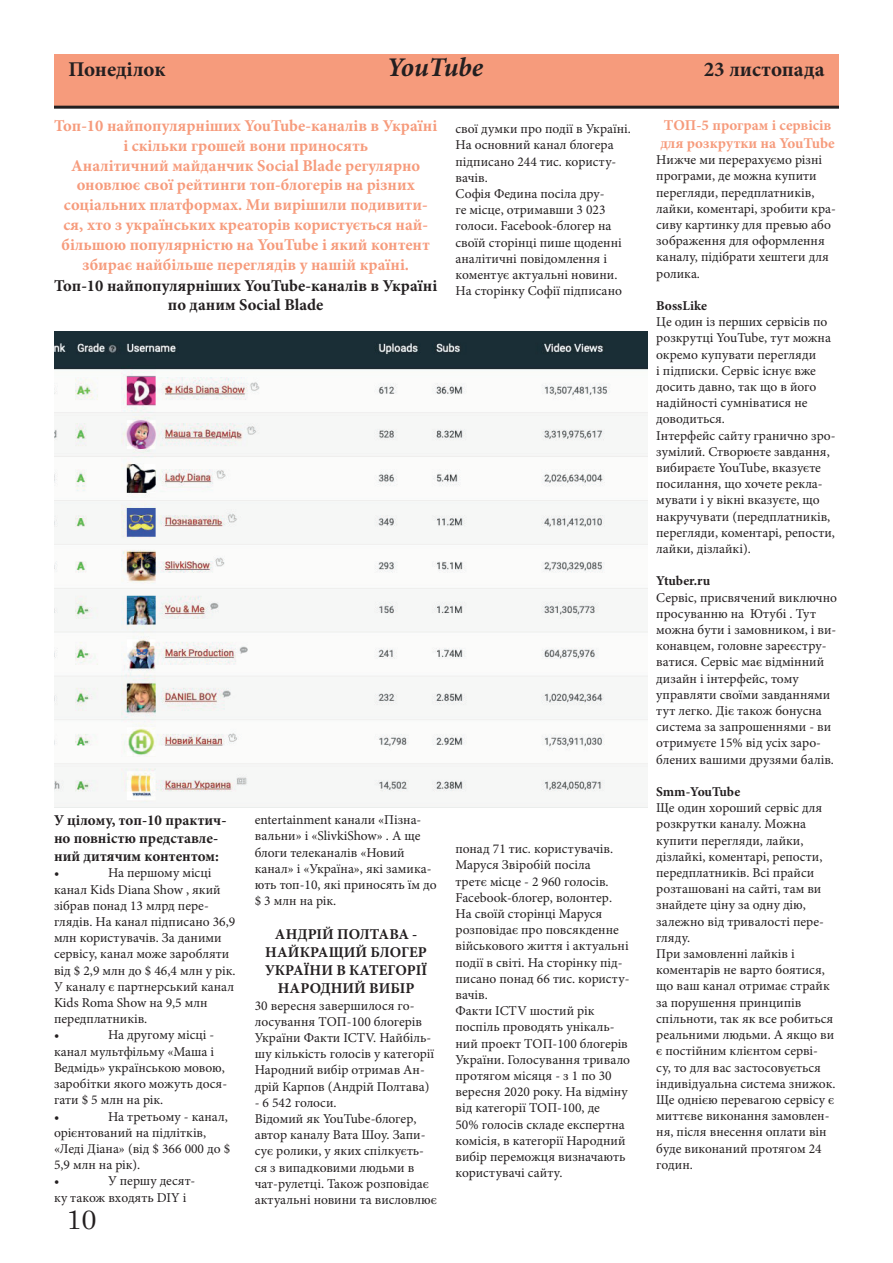
<style>
.page{position:relative;width:893px;height:1263px;background:#fff}
.page>*{position:absolute;margin:0;border:0;box-sizing:border-box;transform-origin:0 0}
.t1{font:italic 700 27px "Minion Pro";letter-spacing:-.005em;color:#231f20}
.t2{font:27px "Century";color:#231f20}
.t3{font:700 21px "Minion Pro";letter-spacing:-.005em;color:#231f20}
.t4{font:700 16.5px/19.8px "Minion Pro";color:#f69b7c;text-align:center}
.t5{font:700 16.5px/19.8px "Minion Pro";color:#231f20;text-align:center}
.t6{font:700 15px/18px "Minion Pro";color:#231f20}
.t7{font:700 15px/18px "Minion Pro";color:#f69b7c}
.t8{font:13.5px/16.2px "Minion Pro";color:#231f20}
.t9{font:700 13.5px "Minion Pro";color:#231f20}
</style>
<div class="page">
<div style="left:54px;top:54px;width:785px;height:53px;background:#f69b7c"></div>
<img style="left:54px;top:332px;width:593px;height:476px">
<hr style="left:54px;top:106px;width:785px;height:3px;background:#231f20">
<h2 class="t3" style="left:68px;top:54px;width:99px">Понеділок</h2>
<h1 class="t1" style="left:387px;top:48px;width:98px">YouTube</h1>
<h2 class="t3" style="left:704px;top:54px;width:122px">23 листопада</h2>
<p class="t4" style="left:54px;top:116px;width:384px">Топ-10 найпопулярніших YouTube-каналів в Україні і скільки грошей вони приносять<br>Аналітичний майданчик Social Blade регулярно оновлює свої рейтинги топ-блогерів на різних соціальних платформах. Ми вирішили подивити&shy;ся, хто з українських креаторів користується най&shy;більшою популярністю на YouTube і який контент збирає найбільше переглядів у нашій країні.</p>
<p class="t5" style="left:54px;top:275px;width:384px">Топ-10 найпопулярніших YouTube-каналів в Україні по даним Social Blade</p>
<p class="t8" style="left:455px;top:121px;width:177px">свої думки про події в Україні.<br>На основний канал блогера підписано 244 тис. користу&shy;вачів.<br>Софія Федина посіла дру-<br>ге місце, отримавши 3 023 голоси. Facebook-блогер на своїй сторінці пише щоденні аналітичні повідомлення і коментує актуальні новини.<br>На сторінку Софії підписано</p>
<p class="t6" style="left:54px;top:811px;width:174px">У цілому, топ-10 практич&shy;но повністю представле&shy;ний дитячим контентом:</p>
<p class="t8" style="left:54px;top:865px;width:7px">•</p>
<p class="t8" style="left:54px;top:865px;width:183px;text-indent:54px">На першому місці канал Kids Diana Show , який зібрав понад 13 млрд пере&shy;глядів. На канал підписано 36,9 млн користувачів. За даними сервісу, канал може заробляти від $ 2,9 млн до $ 46,4 млн у рік.<br>У каналу є партнерський канал<br>Kids Roma Show на 9,5 млн передплатників.<br>•</p>
<p class="t8" style="left:54px;top:1027px;width:175px;text-indent:54px">На другому місці - канал мультфільму «Маша і<br>Ведмідь» українською мовою, заробітки якого можуть дося&shy;гати $ 5 млн на рік.<br>•</p>
<p class="t8" style="left:54px;top:1108px;width:178px;text-indent:54px">На третьому - канал, орієнтований на підлітків, «Леді Діана» (від $ 366 000 до $<br>5,9 млн на рік).<br>•</p>
<p class="t8" style="left:54px;top:1173px;width:143px;text-indent:54px">У першу десят&shy;ку також входять DIY і</p>
<h1 class="t2" style="left:67px;top:1196px;width:32px">10</h1>
<p class="t8" style="left:255px;top:812px;width:183px">entertainment канали «Пізна&shy;вальни» і «SlivkiShow» . А ще блоги телеканалів «Новий канал» і «Україна», які замика&shy;ють топ-10, які приносять їм до $ 3 млн на рік.</p>
<p class="t6" style="left:265px;top:925px;width:164px;text-align:center">АНДРІЙ ПОЛТАВА -<br>НАЙКРАЩИЙ БЛОГЕР<br>УКРАЇНИ В КАТЕГОРІЇ<br>НАРОДНИЙ ВИБІР</p>
<p class="t8" style="left:255px;top:997px;width:181px">30 вересня завершилося го&shy;лосування ТОП-100 блогерів<br>України Факти ICTV. Найбіль&shy;шу кількість голосів у категорії<br>Народний вибір отримав Ан&shy;дрій Карпов (Андрій Полтава)</p>
<p class="t8" style="left:255px;top:1094px;width:184px">- 6 542 голоси.<br>Відомий як YouTube-блогер, автор каналу Вата Шоу. Запи&shy;сує ролики, у яких спілкуєть&shy;ся з випадковими людьми в чат-рулетці. Також розповідає актуальні новини та висловлює</p>
<p class="t8" style="left:455px;top:841px;width:176px">понад 71 тис. користувачів.<br>Маруся Звіробій посіла<br>третє місце - 2 960 голосів.<br>Facebook-блогер, волонтер.<br>На своїй сторінці Маруся розповідає про повсякденне військового життя і актуальні події в світі. На сторінку під&shy;писано понад 66 тис. користу&shy;вачів.<br>Факти ICTV шостий рік поспіль проводять унікаль&shy;ний проект ТОП-100 блогерів<br>України. Голосування тривало протягом місяця - з 1 по 30 вересня 2020 року. На відміну від категорії ТОП-100, де<br>50% голосів складе експертна комісія, в категорії Народний вибір переможця визначають користувачі сайту.</p>
<p class="t7" style="left:660px;top:116px;width:176px">ТОП-5 програм і сервісів для розкрутки на YouTube</p>
<p class="t8" style="left:656px;top:152px;width:181px">Нижче ми перерахуємо різні програми, де можна купити перегляди, передплатників, лайки, коментарі, зробити кра&shy;сиву картинку для превью або зображення для оформлення каналу, підібрати хештеги для ролика.</p>
<p class="t9" style="left:656px;top:296px;width:52px">BossLike</p>
<p class="t8" style="left:656px;top:314px;width:181px">Це один із перших сервісів по розкрутці YouTube, тут можна окремо купувати перегляди<br>і підписки. Сервіс існує вже досить давно, так що в його надійності сумніватися не доводиться.<br>Інтерфейс сайту гранично зро&shy;зумілий. Створюєте завдання, вибираєте YouTube, вказуєте посилання, що хочете рекла&shy;мувати і у вікні вказуєте, що накручувати (передплатників, перегляди, коментарі, репости, лайки, дізлайкі).</p>
<p class="t9" style="left:656px;top:572px;width:56px">Ytuber.ru</p>
<p class="t8" style="left:656px;top:589px;width:182px">Сервіс, присвячений виключно просуванню на Ютубі . Тут можна бути і замовником, і ви&shy;конавцем, головне зареєстру&shy;ватися. Сервіс має відмінний дизайн і інтерфейс, тому управляти своїми завданнями тут легко. Діє також бонусна система за запрошеннями - ви отримуєте 15% від усіх заро&shy;блених вашими друзями балів.</p>
<p class="t9" style="left:656px;top:782px;width:85px">Smm-YouTube</p>
<p class="t8" style="left:656px;top:800px;width:181px">Ще один хороший сервіс для розкрутки каналу. Можна купити перегляди, лайки, дізлайкі, коментарі, репости, передплатників. Всі прайси розташовані на сайті, там ви знайдете ціну за одну дію, залежно від тривалості пере&shy;гляду.<br>При замовленні лайків і коментарів не варто боятися, що ваш канал отримає страйк за порушення принципів спільноти, так як все робиться реальними людьми. А якщо ви є постійним клієнтом серві&shy;су, то для вас застосовується індивідуальна система знижок.<br>Ще однією перевагою сервісу є миттєве виконання замовлен&shy;ня, після внесення оплати він буде виконаний протягом 24 годин.</p>
</div>
